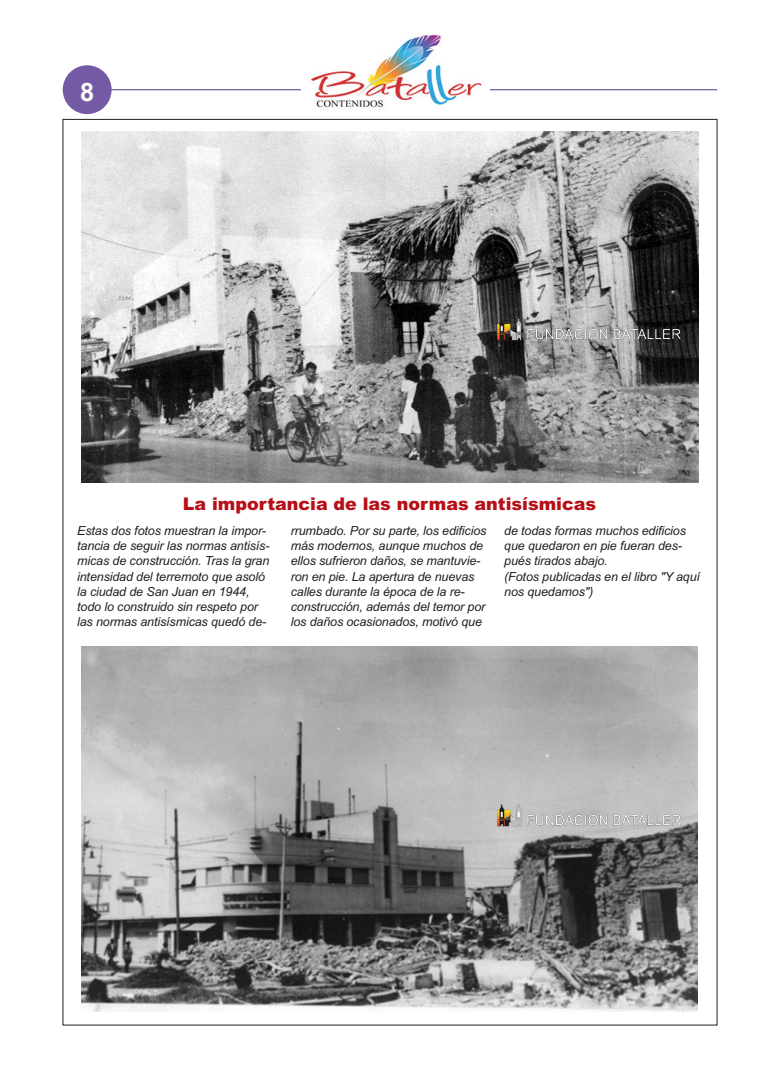
<style>
.page{position:relative;width:780px;height:1088px;background:#fff}
.page>*{position:absolute;margin:0;border:0;box-sizing:border-box;transform-origin:0 0}
.t1{font:700 25.38px "Arial";color:#fff}
.t2{font:900 17.5px "Arial";color:#b70f17}
.t3{font:italic 12.5px/15px "Arial";letter-spacing:-.01em;color:#231f20}
</style>
<div class="page">
<img style="left:311px;top:34px;width:171px;height:74px">
<hr style="left:63px;top:89px;width:238px;height:1px;background:#745aa5">
<hr style="left:490px;top:89px;width:227px;height:1px;background:#745aa5">
<div style="left:63px;top:65px;width:49px;height:49px;background:#745aa5;border-radius:50%"></div>
<img style="left:82px;top:132px;width:616px;height:350px">
<img style="left:81px;top:647px;width:616px;height:364px">
<img style="left:490px;top:314px;width:195px;height:32px">
<img style="left:489px;top:799px;width:196px;height:33px">
<h1 class="t1" style="left:80px;top:77px;width:16px">8</h1>
<h2 class="t2" style="left:183px;top:493px;width:415px">La importancia de las normas antisísmicas</h2>
<p class="t3" style="left:77px;top:524px;width:194px">Estas dos fotos muestran la impor&shy;tancia de seguir las normas antisís&shy;micas de construcción. Tras la gran intensidad del terremoto que asoló la ciudad de San Juan en 1944, todo lo construido sin respeto por las normas antisísmicas quedó de-</p>
<p class="t3" style="left:291px;top:524px;width:197px">rrumbado. Por su parte, los edificios más modernos, aunque muchos de ellos sufrieron daños, se mantuvie&shy;ron en pie. La apertura de nuevas calles durante la época de la re&shy;construcción, además del temor por los daños ocasionados, motivó que</p>
<p class="t3" style="left:504px;top:524px;width:197px">de todas formas muchos edificios que quedaron en pie fueran des&shy;pués tirados abajo.<br>(Fotos publicadas en el libro "Y aquí nos quedamos")</p>
</div>
